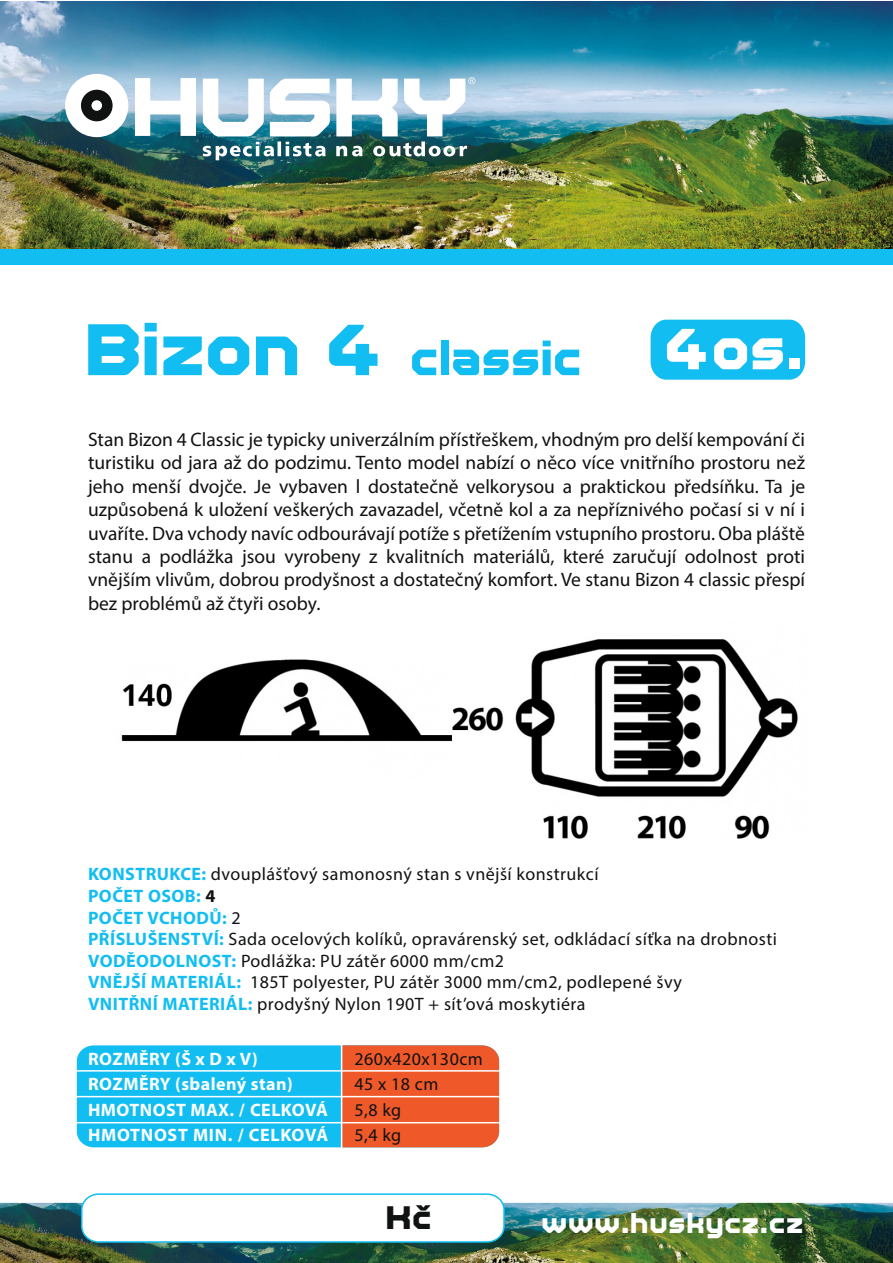
<style>
.page{position:relative;width:893px;height:1263px;background:#fff}
.page>*{position:absolute;margin:0;border:0;box-sizing:border-box;transform-origin:0 0}
.t1{font:55.5px "Husky";color:#12bef1}
.t2{font:37.5px "Husky";color:#101111}
.t3{font:32.1px "Husky";letter-spacing:.025em;color:#fff}
.t4{font:19.5px/23.4px "Myriad Pro";color:#101111;text-align:justify}
.t5{font:18px/21.6px "Myriad Pro";letter-spacing:.025em;color:#101111}
.t6{font:700 18px/25.5px "Myriad Pro";letter-spacing:.025em;color:#fff}
.s1{font-size:84px}
.s2{font-size:67.35px;color:#fff}
.s3{font-weight:700;color:#12bef1}
.s4{font-weight:700}
</style>
<div class="page">
<img style="left:0;top:2px;width:893px;height:1261px">
<div style="left:65px;top:74px;width:63px;height:63px;background:#fff;border-radius:50%"></div>
<div style="left:81px;top:90px;width:32px;height:31px;background:#101111;border-radius:50%"></div>
<div style="left:91px;top:100px;width:11px;height:11px;background:#fff;border-radius:50%"></div>
<svg style="left:135px;top:78px;width:61px;height:58px"></svg>
<svg style="left:203px;top:77px;width:272px;height:83px"></svg>
<div style="left:0;top:249px;width:893px;height:15px;background:#12bef1"></div>
<div style="left:77px;top:1045px;width:422px;height:102px;background:#12bef1;border-radius:16px"></div>
<div style="left:651px;top:320px;width:154px;height:60px;background:#12bef1"></div>
<div style="left:342px;top:1045px;width:157px;height:102px;background:#ef5929"></div>
<hr style="left:64px;top:1070px;width:455px;height:1px;background:#fff">
<hr style="left:64px;top:1096px;width:455px;height:1px;background:#fff">
<hr style="left:64px;top:1122px;width:455px;height:1px;background:#fff">
<hr style="left:341px;top:1041px;width:1px;height:115px;background:#fff">
<div style="left:82px;top:1194px;width:422px;height:48px;background:#fff;border-radius:16px"></div>
<div style="left:81px;top:1193px;width:424px;height:50px;border:2px solid #12bef1;border-radius:16px"></div>
<img style="left:85px;top:621px;width:723px;height:217px">
<h1 class="t1" style="left:84px;top:331px;width:721px"><span class="s1">Bizon 4</span> classic <span class="s2">4os.</span></h1>
<p class="t4" style="left:88px;top:427px;width:719px">Stan Bizon 4 Classic je typicky univerzálním přístřeškem, vhodným pro delší kempování či turistiku od jara až do podzimu. Tento model nabízí o něco více vnitřního prostoru než jeho menší dvojče. Je vybaven l dostatečně velkorysou a praktickou předsíňku. Ta je uzpůsobená k uložení veškerých zavazadel, včetně kol a za nepříznivého počasí si v ní i uvaříte. Dva vchody navíc odbourávají potíže s přetížením vstupního prostoru. Oba pláště stanu a podlážka jsou vyrobeny z kvalitních materiálů, které zaručují odolnost proti vnějším vlivům, dobrou prodyšnost a dostatečný komfort. Ve stanu Bizon 4 classic přespí bez problémů až čtyři osoby.</p>
<p class="t5" style="left:88px;top:863px;width:691px"><span class="s3">KONSTRUKCE:</span> dvouplášťový samonosný stan s vnější konstrukcí<br><span class="s3">POČET OSOB:</span> <span class="s4">4<br></span><span class="s3">POČET VCHODŮ:</span> 2<br><span class="s3">PŘÍSLUŠENSTVÍ:</span> Sada ocelových kolíků, opravárenský set, odkládací síťka na drobnosti <span class="s3">VODĚODOLNOST:</span> Podlážka: PU zátěr 6000 mm/cm2<br><span class="s3">VNĚJŠÍ MATERIÁL:</span> 185T polyester, PU zátěr 3000 mm/cm2, podlepené švy<br><span class="s3">VNITŘNÍ MATERIÁL:</span> prodyšný Nylon 190T + sít’ová moskytiéra</p>
<p class="t5" style="left:355px;top:1046px;width:130px;line-height:25.5px">260x420x130cm<br>45 x 18 cm<br>5,8 kg<br>5,4 kg</p>
<p class="t6" style="left:88px;top:1045px;width:242px">ROZMĚRY (Š x D x V)<br>ROZMĚRY (sbalený stan)<br>HMOTNOST MAX. / CELKOVÁ<br>HMOTNOST MIN. / CELKOVÁ</p>
<h2 class="t2" style="left:385px;top:1199px;width:48px">Kč</h2>
<h3 class="t3" style="left:542px;top:1207px;width:263px">www.huskycz.cz</h3>
</div>
